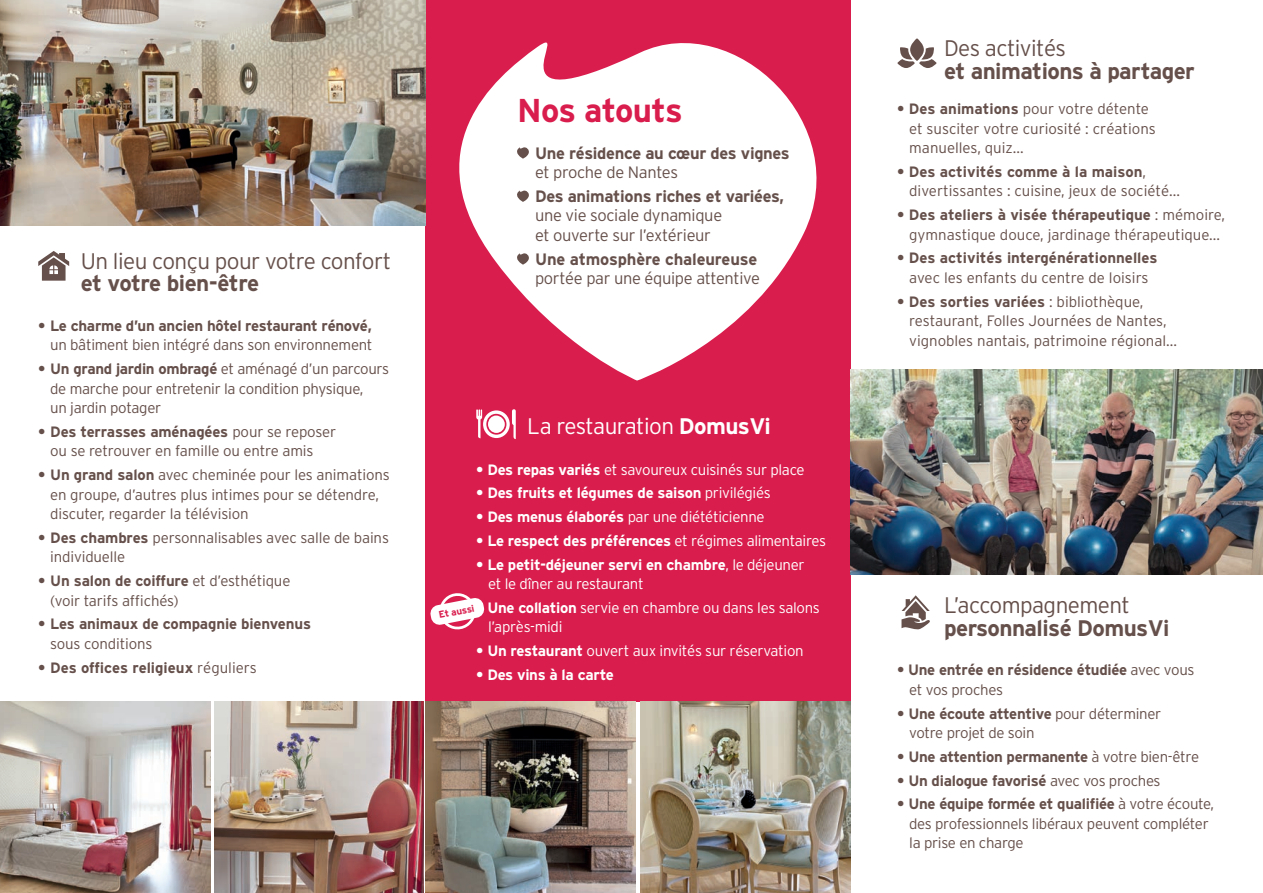
<style>
.page{position:relative;width:1263px;height:893px;background:#fff}
.page>*{position:absolute;margin:0;border:0;box-sizing:border-box;transform-origin:0 0}
.t1{font:700 33px "Interstate";letter-spacing:-.02em;color:#d91d4d}
.t2{font:700 22.5px "Interstate";letter-spacing:-.025em;color:#66504b}
.t3{font:300 22.5px "Interstate";letter-spacing:-.025em;color:#66504b}
.t4{font:300 22.5px "Interstate";letter-spacing:-.025em;color:#fff}
.t5{font:300 16.5px/19.5px "Interstate";letter-spacing:-.02em;color:#66504b}
.t6{font:700 16.5px "Interstate";letter-spacing:-.02em;color:#66504b}
.t7{font:300 15px/19.5px "Interstate";letter-spacing:-.01em;color:#66504b}
.t8{font:300 15px/19.5px "Interstate";letter-spacing:-.02em;color:#fff}
.t9{font:700 15px/19.5px "Interstate";letter-spacing:-.02em;color:#66504b}
.t10{font:700 15px "Interstate";letter-spacing:-.02em;color:#fff}
.t11{font:700 15px "Interstate";color:#66504b}
.t12{font:700 9.75px "Interstate";color:#d91d4d}
.s1{font-weight:700}
.s2{font-weight:300}
</style>
<div class="page">
<svg style="left:897px;top:47px;width:40px;height:21px"></svg>
<svg style="left:910px;top:38px;width:14px;height:23px"></svg>
<svg style="left:901px;top:595px;width:29px;height:34px"></svg>
<div style="left:425px;top:0;width:425px;height:702px;background:#d91d4d"></div>
<img style="left:425px;top:702px;width:211px;height:191px">
<img style="left:0;top:0;width:425px;height:225px">
<img style="left:0;top:702px;width:210px;height:191px">
<svg style="left:412px;top:8px;width:444px;height:373px;fill:#fff"></svg>
<svg style="left:515px;top:146px;width:15px;height:13px"></svg>
<svg style="left:515px;top:189px;width:15px;height:13px"></svg>
<svg style="left:515px;top:252px;width:15px;height:13px"></svg>
<svg style="left:38px;top:251px;width:31px;height:30px"></svg>
<svg style="left:476px;top:409px;width:40px;height:30px"></svg>
<div style="left:488px;top:416px;width:17px;height:17px;background:#fff;border-radius:50%"></div>
<img style="left:850px;top:370px;width:413px;height:204px">
<img style="left:215px;top:702px;width:208px;height:191px">
<img style="left:640px;top:702px;width:210px;height:191px">
<svg style="left:430px;top:593px;width:55px;height:37px"></svg>
<h2 class="t3" style="left:81px;top:247px;width:312px">Un lieu conçu pour votre confort</h2>
<h2 class="t2" style="left:81px;top:270px;width:180px">et votre bien-être</h2>
<p class="t9" style="left:38px;top:316px;width:335px">• Le charme d’un ancien hôtel restaurant rénové,</p>
<p class="t7" style="left:50px;top:335px;width:324px">un bâtiment bien intégré dans son environnement</p>
<p class="t7" style="left:50px;top:359px;width:340px;text-indent:-12px"><span class="s1">• Un grand jardin ombragé</span> et aménagé d’un parcours de marche pour entretenir la condition physique,<br>un jardin potager</p>
<p class="t7" style="left:50px;top:422px;width:287px;text-indent:-12px"><span class="s1">• Des terrasses aménagées</span> pour se reposer ou se retrouver en famille ou entre amis</p>
<p class="t7" style="left:50px;top:465px;width:341px;text-indent:-12px"><span class="s1">• Un grand salon</span> avec cheminée pour les animations en groupe, d’autres plus intimes pour se détendre, discuter, regarder la télévision</p>
<p class="t7" style="left:50px;top:528px;width:340px;text-indent:-12px"><span class="s1">• Des chambres</span> personnalisables avec salle de bains individuelle</p>
<p class="t7" style="left:50px;top:571px;width:242px;text-indent:-12px"><span class="s1">• Un salon de coiffure</span> et d’esthétique (voir tarifs affichés)</p>
<p class="t9" style="left:38px;top:614px;width:274px">• Les animaux de compagnie bienvenus</p>
<p class="t7" style="left:50px;top:634px;width:104px">sous conditions</p>
<p class="t11" style="left:38px;top:658px;width:220px">• Des offices religieux <span class="s2">réguliers</span></p>
<h1 class="t1" style="left:517px;top:90px;width:167px">Nos atouts</h1>
<p class="t6" style="left:535px;top:143px;width:256px">Une résidence au cœur des vignes</p>
<p class="t5" style="left:535px;top:162px;width:145px">et proche de Nantes</p>
<p class="t6" style="left:535px;top:186px;width:251px">Des animations riches et variées,</p>
<p class="t5" style="left:535px;top:206px;width:189px">une vie sociale dynamique et ouverte sur l’extérieur</p>
<p class="t6" style="left:535px;top:249px;width:224px">Une atmosphère chaleureuse</p>
<p class="t5" style="left:535px;top:268px;width:227px">portée par une équipe attentive</p>
<h2 class="t4" style="left:527px;top:412px;width:245px">La restauration <span class="s1">DomusVi</span></h2>
<p class="t8" style="left:476px;top:460px;width:330px"><span class="s1">• Des repas variés</span> et savoureux cuisinés sur place</p>
<p class="t10" style="left:476px;top:484px;width:296px">• Des fruits et légumes de saison <span class="s2">privilégiés</span></p>
<p class="t8" style="left:476px;top:507px;width:290px"><span class="s1">• Des menus élaborés</span> par une diététicienne</p>
<p class="t10" style="left:476px;top:531px;width:351px">• Le respect des préférences <span class="s2">et régimes alimentaires</span></p>
<p class="t8" style="left:488px;top:554px;width:318px;text-indent:-12px"><span class="s1">• Le petit-déjeuner servi en chambre</span>, le déjeuner et le dîner au restaurant</p>
<p class="t8" style="left:488px;top:598px;width:333px;text-indent:-12px"><span class="s1">• Une collation</span> servie en chambre ou dans les salons l’après-midi</p>
<p class="t8" style="left:476px;top:641px;width:329px"><span class="s1">• Un restaurant</span> ouvert aux invités sur réservation</p>
<p class="t10" style="left:476px;top:665px;width:139px">• Des vins à la carte</p>
<p class="t12" style="left:438px;top:609px;width:38px;rotate:-11deg">Et aussi</p>
<h2 class="t3" style="left:944px;top:35px;width:124px">Des activités</h2>
<h2 class="t2" style="left:944px;top:57px;width:252px">et animations à partager</h2>
<p class="t7" style="left:909px;top:99px;width:248px;text-indent:-12px"><span class="s1">• Des animations</span> pour votre détente et susciter votre curiosité : créations manuelles, quiz...</p>
<p class="t7" style="left:909px;top:162px;width:272px;text-indent:-12px"><span class="s1">• Des activités comme à la maison</span>, divertissantes : cuisine, jeux de société...</p>
<p class="t7" style="left:897px;top:205px;width:329px;text-align:center"><span class="s1">• Des ateliers à visée thérapeutique</span> : mémoire, gymnastique douce, jardinage thérapeutique...</p>
<p class="t11" style="left:897px;top:249px;width:262px">• Des activités intergénérationnelles</p>
<p class="t7" style="left:909px;top:268px;width:241px">avec les enfants du centre de loisirs</p>
<p class="t7" style="left:909px;top:291px;width:269px;text-indent:-12px"><span class="s1">• Des sorties variées</span> : bibliothèque, restaurant, Folles Journées de Nantes, vignobles nantais, patrimoine régional...</p>
<h2 class="t3" style="left:944px;top:592px;width:187px">L’accompagnement</h2>
<h2 class="t2" style="left:944px;top:614px;width:227px">personnalisé DomusVi</h2>
<p class="t9" style="left:909px;top:660px;width:287px;text-indent:-12px">• Une entrée en résidence étudiée <span class="s2">avec vous et vos proches</span></p>
<p class="t7" style="left:909px;top:703px;width:254px;text-indent:-12px"><span class="s1">• Une écoute attentive</span> pour déterminer votre projet de soin</p>
<p class="t9" style="left:897px;top:747px;width:303px">• Une attention permanente <span class="s2">à votre bien-être</span></p>
<p class="t9" style="left:897px;top:770px;width:265px">• Un dialogue favorisé <span class="s2">avec vos proches</span></p>
<p class="t7" style="left:909px;top:794px;width:306px;text-indent:-12px"><span class="s1">• Une équipe formée et qualifiée</span> à votre écoute, des professionnels libéraux peuvent compléter la prise en charge</p>
</div>
